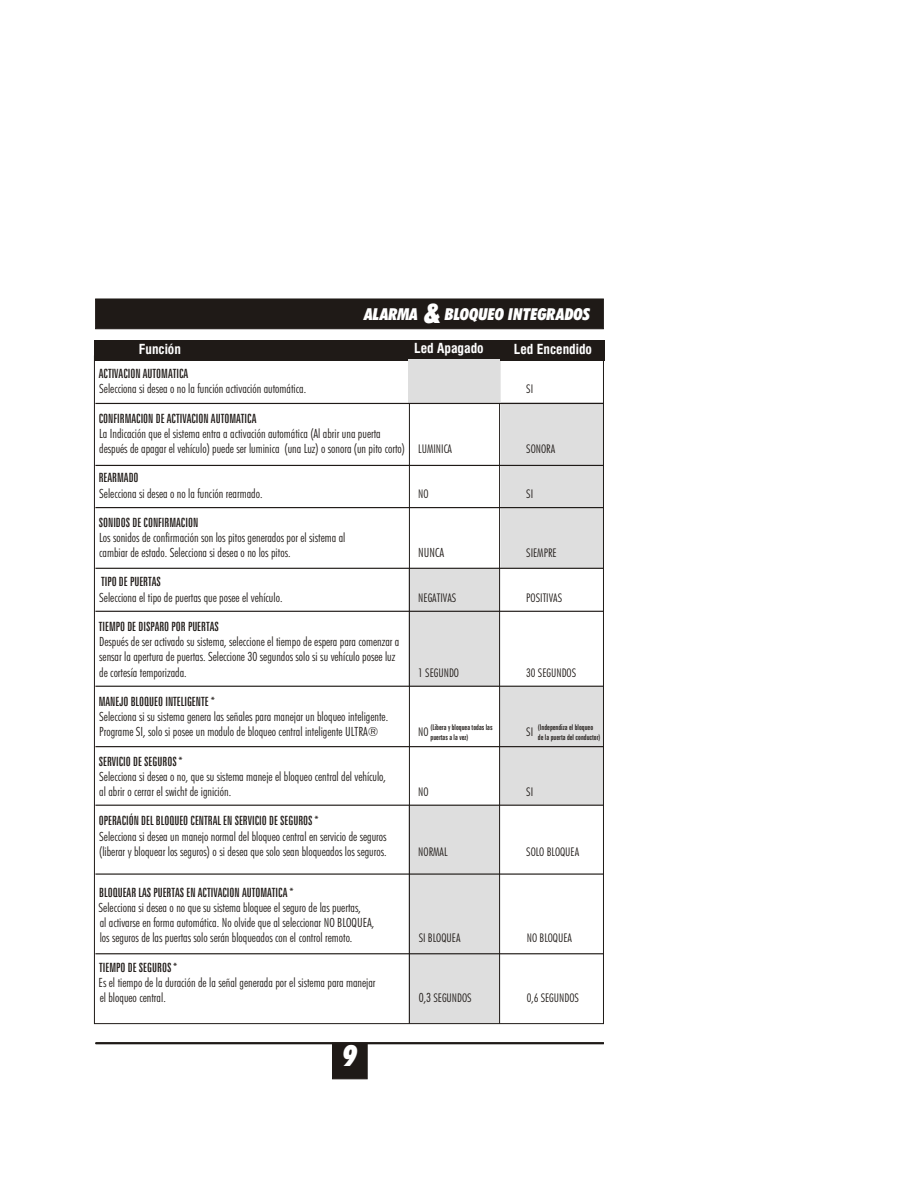
<style>
.page{position:relative;width:918px;height:1188px;background:#fff}
.page>*{position:absolute;margin:0;border:0;box-sizing:border-box;transform-origin:0 0}
.t1{font:29.1px "Futura X Blk Cn It BT";color:#fff}
.t2{font:16.5px "Futura X Blk Cn It BT";color:#fff}
.t3{font:700 13.5px "Swis 721 Cn BT";color:#fff}
.t4{font:12.75px/15.3px "Futura Lt Cn BT";color:#1f1a17}
.t5{font:12.75px "Zurich X Cn BT";color:#1f1a17}
.t6{font:12px "Futura Lt Cn BT";color:#1f1a17}
.t7{font:7.95px/9.1px "Zurich X Cn BT";color:#1f1a17;scale:1.05 1}
.s1{font-size:27px}
.s2{font-size:12px}
.s3{font-size:12.75px}
</style>
<div class="page">
<div style="left:95px;top:299px;width:509px;height:30px;background:#1f1a17;border:1px solid #1f1a17"></div>
<div style="left:409px;top:569px;width:91px;height:118px;background:#dedede"></div>
<div style="left:409px;top:805px;width:91px;height:219px;background:#dedede"></div>
<div style="left:501px;top:402px;width:103px;height:167px;background:#dedede"></div>
<div style="left:500px;top:687px;width:104px;height:118px;background:#dedede"></div>
<hr style="left:95px;top:507px;width:509px;height:1px;background:#1f1a17">
<hr style="left:95px;top:568px;width:509px;height:1px;background:#1f1a17">
<hr style="left:95px;top:611px;width:509px;height:1px;background:#1f1a17">
<hr style="left:95px;top:686px;width:509px;height:1px;background:#1f1a17">
<hr style="left:95px;top:746px;width:509px;height:1px;background:#1f1a17">
<hr style="left:95px;top:805px;width:509px;height:1px;background:#1f1a17">
<hr style="left:95px;top:953px;width:509px;height:1px;background:#1f1a17">
<hr style="left:95px;top:873px;width:509px;height:2px;background:#1f1a17">
<div style="left:332px;top:1043px;width:35px;height:36px;background:#1f1a17;border:1px solid #1f1a17"></div>
<hr style="left:96px;top:1042px;width:508px;height:2px;background:#1f1a17">
<hr style="left:499px;top:358px;width:1px;height:666px;background:#1f1a17">
<hr style="left:409px;top:358px;width:1px;height:666px;background:#1f1a17">
<div style="left:94px;top:340px;width:510px;height:20px;background:#1f1a17"></div>
<div style="left:409px;top:360px;width:91px;height:43px;background:#dedede"></div>
<hr style="left:95px;top:403px;width:509px;height:1px;background:#1f1a17">
<hr style="left:95px;top:465px;width:509px;height:1px;background:#1f1a17">
<p class="t2" style="left:365px;top:308px;width:227px">ALARMA <span class="s1">&amp;</span> BLOQUEO INTEGRADOS</p>
<p class="t3" style="left:139px;top:344px;width:44px">Función</p>
<p class="t3" style="left:414px;top:343px;width:71px">Led Apagado</p>
<p class="t3" style="left:514px;top:344px;width:80px">Led Encendido</p>
<p class="t5" style="left:99px;top:368px;width:91px">ACTIVACION AUTOMATICA</p>
<p class="t4" style="left:99px;top:382px;width:208px">Selecciona si desea o no la función activación automática.</p>
<p class="t6" style="left:526px;top:384px;width:8px">SI</p>
<p class="t5" style="left:99px;top:413px;width:159px">CONFIRMACION DE ACTIVACION AUTOMATICA</p>
<p class="t4" style="left:99px;top:427px;width:354px">La Indicación que el sistema entra a activación automática (Al abrir una puerta<br>después de apagar el vehículo) puede ser luminica (una Luz) o sonora (un pito corto) <span class="s2">LUMINICA</span></p>
<p class="t6" style="left:526px;top:444px;width:30px">SONORA</p>
<p class="t5" style="left:99px;top:473px;width:41px">REARMADO</p>
<p class="t4" style="left:99px;top:487px;width:165px">Selecciona si desea o no la función rearmado.</p>
<p class="t6" style="left:418px;top:488px;width:12px">NO</p>
<p class="t6" style="left:526px;top:488px;width:8px">SI</p>
<p class="t5" style="left:99px;top:517px;width:101px">SONIDOS DE CONFIRMACION</p>
<p class="t4" style="left:99px;top:531px;width:248px">Los sonidos de confirmación son los pitos generados por el sistema al cambiar de estado. Selecciona si desea o no los pitos.</p>
<p class="t4" style="left:418px;top:546px;width:27px">NUNCA</p>
<p class="t6" style="left:526px;top:548px;width:32px">SIEMPRE</p>
<p class="t5" style="left:101px;top:577px;width:61px">TIPO DE PUERTAS</p>
<p class="t4" style="left:99px;top:591px;width:185px">Selecciona el tipo de puertas que posee el vehículo.</p>
<p class="t6" style="left:418px;top:593px;width:39px">NEGATIVAS</p>
<p class="t6" style="left:526px;top:593px;width:37px">POSITIVAS</p>
<p class="t5" style="left:99px;top:621px;width:122px">TIEMPO DE DISPARO POR PUERTAS</p>
<p class="t4" style="left:99px;top:635px;width:302px">Después de ser activado su sistema, seleccione el tiempo de espera para comenzar a sensar la apertura de puertas. Seleccione 30 segundos solo si su vehículo posee luz de cortesía temporizada.</p>
<p class="t6" style="left:418px;top:668px;width:42px">1 SEGUNDO</p>
<p class="t6" style="left:526px;top:668px;width:51px">30 SEGUNDOS</p>
<p class="t5" style="left:99px;top:696px;width:117px">MANEJO BLOQUEO INTELIGENTE *</p>
<p class="t4" style="left:99px;top:710px;width:290px">Selecciona si su sistema genera las señales para manejar un bloqueo inteligente.<br>Programe SI, solo si posee un modulo de bloqueo central inteligente ULTRA®</p>
<p class="t5" style="left:99px;top:756px;width:85px">SERVICIO DE SEGUROS *</p>
<p class="t4" style="left:99px;top:770px;width:288px">Selecciona si desea o no, que su sistema maneje el bloqueo central del vehículo, al abrir o cerrar el swicht de ignición.</p>
<p class="t5" style="left:99px;top:816px;width:221px">OPERACIÓN DEL BLOQUEO CENTRAL EN SERVICIO DE SEGUROS *</p>
<p class="t4" style="left:99px;top:830px;width:289px">Selecciona si desea un manejo normal del bloqueo central en servicio de seguros (liberar y bloquear los seguros) o si desea que solo sean bloqueados los seguros.</p>
<p class="t5" style="left:99px;top:888px;width:195px">BLOQUEAR LAS PUERTAS EN ACTIVACION AUTOMATICA *</p>
<p class="t4" style="left:99px;top:902px;width:277px">Selecciona si desea o no que su sistema bloquee el seguro de las puertas,<br>al activarse en forma automática. No olvide que al seleccionar NO BLOQUEA, los seguros de las puertas solo serán bloqueados con el control remoto.</p>
<p class="t5" style="left:99px;top:963px;width:79px">TIEMPO DE SEGUROS *</p>
<p class="t4" style="left:99px;top:977px;width:278px">Es el tiempo de la duración de la señal generada por el sistema para manejar el bloqueo central.</p>
<h1 class="t1" style="left:343px;top:1044px;width:16px">9</h1>
<p class="t7" style="left:431px;top:724px;width:61px">(Libera y bloquea todas las puertas a la vez)</p>
<p class="t7" style="left:538px;top:724px;width:61px">(Independiza el bloqueo de la puerta del conductor)</p>
<p class="t6" style="left:418px;top:727px;width:12px">NO</p>
<p class="t6" style="left:526px;top:727px;width:8px">SI</p>
<p class="t6" style="left:418px;top:787px;width:12px">NO</p>
<p class="t6" style="left:526px;top:787px;width:8px">SI</p>
<p class="t6" style="left:418px;top:847px;width:31px">NORMAL</p>
<p class="t6" style="left:526px;top:847px;width:54px">SOLO BLOQUEA</p>
<p class="t6" style="left:419px;top:933px;width:43px">SI BLOQUEA</p>
<p class="t6" style="left:527px;top:933px;width:47px">NO BLOQUEA</p>
<p class="t6" style="left:419px;top:993px;width:54px"><span class="s3">0,3</span> SEGUNDOS</p>
<p class="t6" style="left:527px;top:993px;width:54px">0,6 SEGUNDOS</p>
</div>
